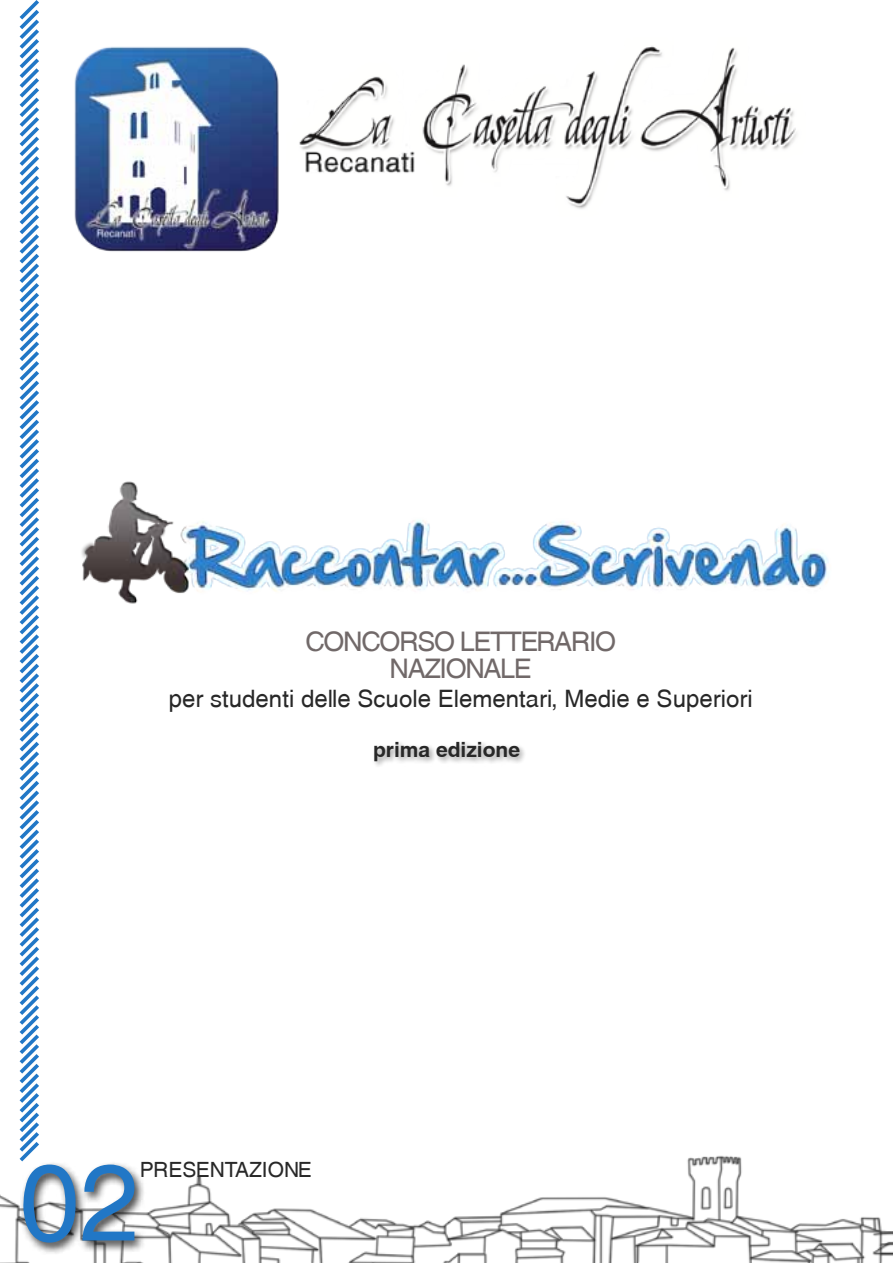
<style>
.page{position:relative;width:893px;height:1263px;background:#fff}
.page>*{position:absolute;margin:0;border:0;box-sizing:border-box;transform-origin:0 0}
.t1{font:108px "Swansea";color:#2177c6}
.t2{font:27px/27px "Swansea";letter-spacing:-.05em;color:#716969;text-align:center}
.t3{font:24px "Swansea";color:#282828}
.t4{font:700 21px "Swansea";color:#282828}
.t5{font:21px "Swansea";color:#282828}
</style>
<div class="page">
<img style="left:0;top:1155px;width:872px;height:108px">
<img style="left:81px;top:481px;width:748px;height:123px">
<div style="left:372px;top:739px;width:155px;height:30px;background:#000;opacity:.37"></div>
<svg style="left:16px;top:0;width:27px;height:1165px"></svg>
<div style="left:19px;top:1161px;width:128px;height:94px;background:#000;opacity:.75"></div>
<img style="left:299px;top:46px;width:498px;height:163px">
<img style="left:74px;top:46px;width:205px;height:206px">
<img style="left:872px;top:1217px;width:21px;height:46px">
<p class="t2" style="left:305px;top:628px;width:312px">CONCORSO LETTERARIO<br>NAZIONALE</p>
<p class="t3" style="left:169px;top:684px;width:585px">per studenti delle Scuole Elementari, Medie e Superiori</p>
<p class="t4" style="left:373px;top:736px;width:149px">prima edizione</p>
<h1 class="t1" style="left:20px;top:1138px;width:122px">02</h1>
<p class="t5" style="left:140px;top:1157px;width:174px">PRESENTAZIONE</p>
</div>
